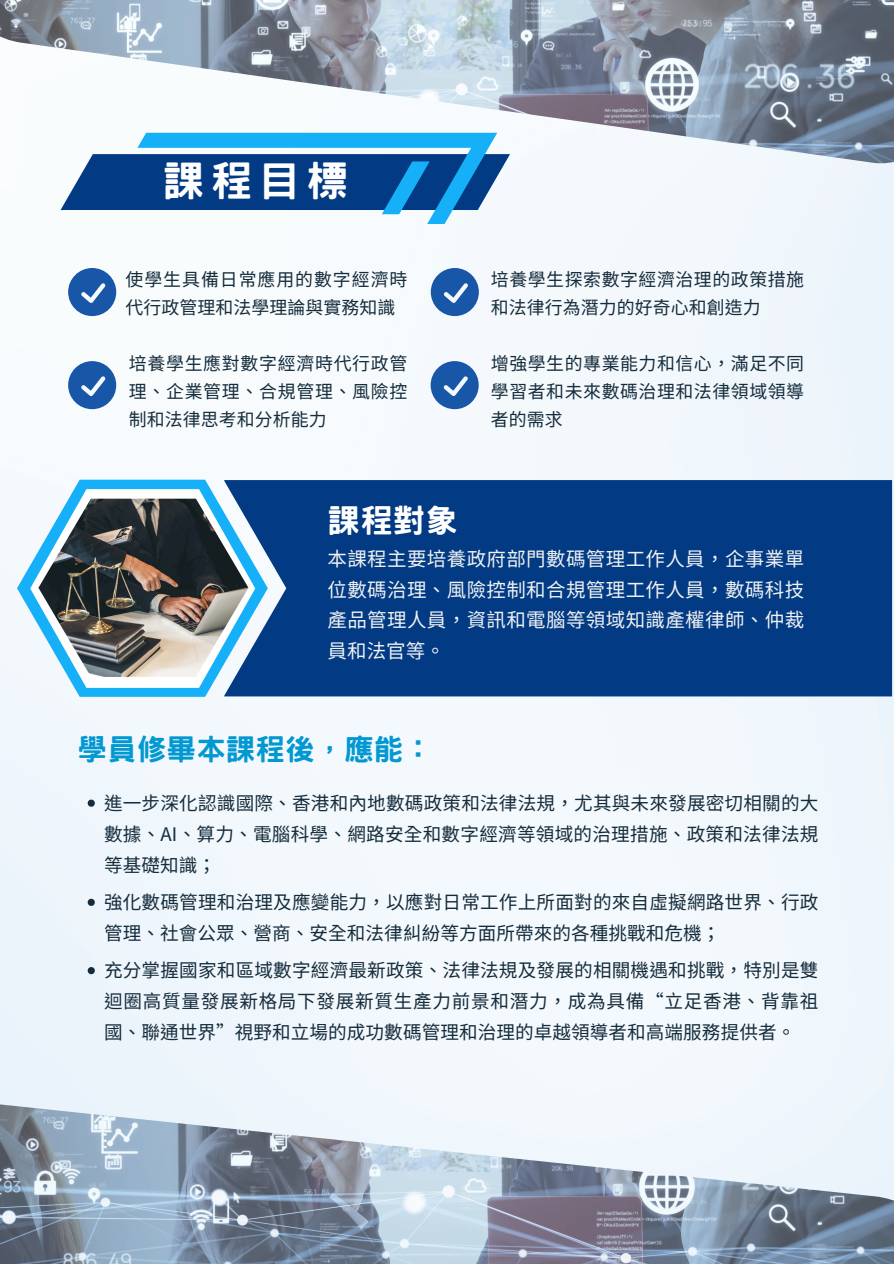
<style>
.page{position:relative;width:894px;height:1264px;background:#fff}
.page>*{position:absolute;margin:0;border:0;box-sizing:border-box;transform-origin:0 0}
.t1{font:800 41.55px "Han Wang Hei";color:#fff}
.t2{font:800 32.4px "Han Wang Hei";color:#fff}
.t3{font:800 29.55px "Han Wang Hei";color:#0298d2}
.t4{font:19.5px/30.3px "Source Han Sans SC";letter-spacing:.02em;color:#eff2f3;text-align:justify}
.t5{font:18.6px/30.9px "Source Han Sans SC";letter-spacing:.01em;color:#152c3c;text-align:justify}
.t6{font:17.85px/28px "Source Han Sans SC";letter-spacing:.03em;color:#152c3c;text-align:justify}
.t7{font:17.85px/28px "Source Han Sans SC";letter-spacing:.005em;color:#152c3c}
</style>
<div class="page">
<div style="left:0;top:163px;width:893px;height:940px;background:#f3f8fc"></div>
<div style="left:268px;top:480px;width:623px;height:216px;background:#023a84"></div>
<svg style="left:17px;top:479px;width:251px;height:217px"></svg>
<svg style="left:61px;top:163px;width:448px;height:61px"></svg>
<img style="left:0;top:1103px;width:893px;height:160px">
<img style="left:0;top:0;width:893px;height:163px">
<svg style="left:68px;top:268px;width:48px;height:48px"></svg>
<svg style="left:68px;top:361px;width:48px;height:48px"></svg>
<svg style="left:430px;top:361px;width:48px;height:48px"></svg>
<svg style="left:430px;top:268px;width:48px;height:48px"></svg>
<svg style="left:30px;top:489px;width:225px;height:199px"></svg>
<img style="left:38px;top:498px;width:210px;height:179px">
<svg style="left:88px;top:799px;width:7px;height:7px"></svg>
<svg style="left:88px;top:898px;width:7px;height:7px"></svg>
<svg style="left:88px;top:967px;width:7px;height:7px"></svg>
<p class="t1" style="left:163px;top:159px;width:186px">課程目標</p>
<p class="t7" style="left:126px;top:264px;width:283px">使學生具備日常應用的數字經濟時代行政管理和法學理論與實務知識</p>
<p class="t6" style="left:490px;top:264px;width:313px">培養學生探索數字經濟治理的政策措施和法律行為潛力的好奇心和創造力</p>
<p class="t6" style="left:129px;top:348px;width:278px">培養學生應對數字經濟時代行政管理、 企業管理、 合規管理、 風險控制和法律思考和分析能力</p>
<p class="t6" style="left:490px;top:348px;width:315px">增強學生的專業能力和信心， 滿足不同學習者和未來數碼治理和法律領域領導者的需求</p>
<h1 class="t2" style="left:327px;top:504px;width:131px">課程對象</h1>
<p class="t4" style="left:327px;top:543px;width:478px">本課程主要培養政府部門數碼管理工作人員， 企事業單位數碼治理、 風險控制和合規管理工作人員， 數碼科技產品管理人員， 資訊和電腦等領域知識產權律師、 仲裁員和法官等。</p>
<p class="t3" style="left:77px;top:733px;width:357px">學員修畢本課程後，應能：</p>
<p class="t5" style="left:104px;top:786px;width:715px">進一步深化認識國際、 香港和內地數碼政策和法律法規， 尤其與未來發展密切相關的大數據、 AI、 算力、 電腦科學、 網路安全和數字經濟等領域的治理措施、 政策和法律法規等基礎知識；</p>
<p class="t5" style="left:104px;top:885px;width:715px">強化數碼管理和治理及應變能力， 以應對日常工作上所面對的來自虛擬網路世界、 行政管理、 社會公眾、 營商、 安全和法律糾紛等方面所帶來的各種挑戰和危機；</p>
<p class="t5" style="left:104px;top:953px;width:715px">充分掌握國家和區域數字經濟最新政策、 法律法規及發展的相關機遇和挑戰， 特別是雙迴圈高質量發展新格局下發展新質生產力前景和潛力， 成為具備“立足香港、 背靠祖國、 聯通世界”視野和立場的成功數碼管理和治理的卓越領導者和高端服務提供者。</p>
</div>
